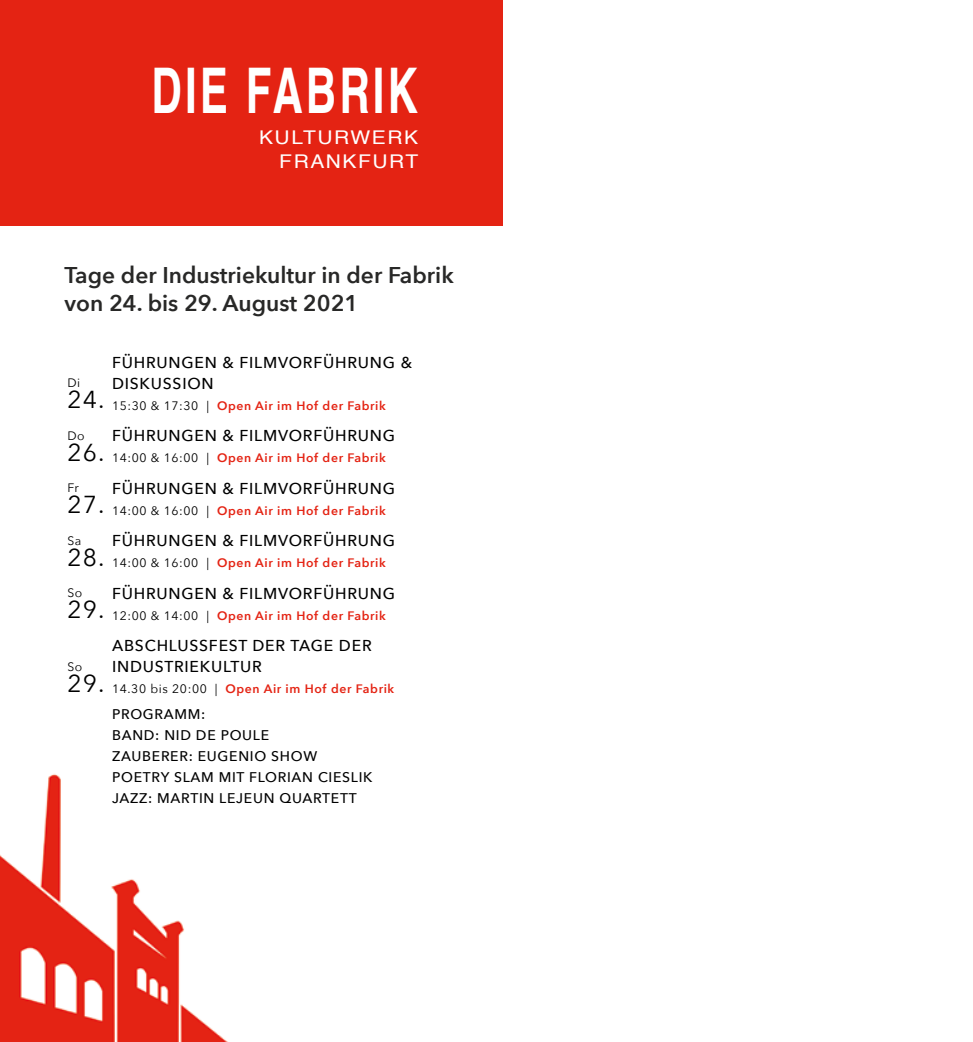
<style>
.page{position:relative;width:973px;height:1042px;background:#fff}
.page>*{position:absolute;margin:0;border:0;box-sizing:border-box;transform-origin:0 0}
.t1{font:700 63px "Helvetica";letter-spacing:.075em;color:#fff;scale:.67 1}
.t2{font:24.5px "Avenir Next";letter-spacing:.05em;color:#000}
.t3{font:600 22.75px/28px "Avenir Next";color:#282827}
.t4{font:18.9px/24.5px "Helvetica";letter-spacing:.075em;color:#fff;text-align:right;scale:1.11 1}
.t5{font:500 15.75px/21px "Avenir Next";letter-spacing:.05em;color:#000}
.t6{font:500 14px/21px "Avenir Next";letter-spacing:.05em;color:#000}
.t7{font:600 12.25px "Avenir Next";letter-spacing:.05em;color:#e42313}
.t8{font:12.25px "Avenir Next";letter-spacing:.05em;color:#000}
.s1{font-weight:400;color:#000}
</style>
<div class="page">
<img style="left:0;top:774px;width:228px;height:268px">
<div style="left:0;top:0;width:502px;height:226px;background:#e42313"></div>
<h1 class="t1" style="left:151px;top:40px;width:399px">DIE FABRIK</h1>
<h3 class="t4" style="left:259px;top:125px;width:145px">KULTURWERK<br>FRANKFURT</h3>
<h3 class="t3" style="left:64px;top:260px;width:390px">Tage der Industriekultur in der Fabrik von 24. bis 29. August 2021</h3>
<p class="t5" style="left:112px;top:351px;width:301px">FÜHRUNGEN &amp; FILMVORFÜHRUNG &amp;<br>DISKUSSION</p>
<p class="t7" style="left:112px;top:395px;width:275px"><span class="s1">15:30 &amp; 17:30 |</span> Open Air im Hof der Fabrik</p>
<p class="t5" style="left:112px;top:425px;width:284px">FÜHRUNGEN &amp; FILMVORFÜHRUNG</p>
<p class="t7" style="left:112px;top:447px;width:275px"><span class="s1">14:00 &amp; 16:00 |</span> Open Air im Hof der Fabrik</p>
<p class="t5" style="left:112px;top:477px;width:284px">FÜHRUNGEN &amp; FILMVORFÜHRUNG</p>
<p class="t7" style="left:112px;top:500px;width:275px"><span class="s1">14:00 &amp; 16:00 |</span> Open Air im Hof der Fabrik</p>
<p class="t5" style="left:112px;top:530px;width:284px">FÜHRUNGEN &amp; FILMVORFÜHRUNG</p>
<p class="t7" style="left:112px;top:552px;width:275px"><span class="s1">14:00 &amp; 16:00 |</span> Open Air im Hof der Fabrik</p>
<p class="t5" style="left:112px;top:582px;width:284px">FÜHRUNGEN &amp; FILMVORFÜHRUNG</p>
<p class="t7" style="left:112px;top:605px;width:275px"><span class="s1">12:00 &amp; 14:00 |</span> Open Air im Hof der Fabrik</p>
<p class="t5" style="left:112px;top:635px;width:261px">ABSCHLUSSFEST DER TAGE DER<br>INDUSTRIEKULTUR</p>
<p class="t7" style="left:112px;top:678px;width:284px"><span class="s1">14.30 bis 20:00 |</span> Open Air im Hof der Fabrik</p>
<p class="t6" style="left:112px;top:703px;width:262px">PROGRAMM:<br>BAND: NID DE POULE<br>ZAUBERER: EUGENIO SHOW<br>POETRY SLAM MIT FLORIAN CIESLIK<br>JAZZ: MARTIN LEJEUN QUARTETT</p>
<p class="t8" style="left:67px;top:373px;width:14px">Di</p>
<h2 class="t2" style="left:67px;top:379px;width:39px">24.</h2>
<p class="t8" style="left:67px;top:425px;width:19px">Do</p>
<h2 class="t2" style="left:67px;top:432px;width:39px">26.</h2>
<p class="t8" style="left:67px;top:478px;width:13px">Fr</p>
<h2 class="t2" style="left:67px;top:484px;width:39px">27.</h2>
<p class="t8" style="left:67px;top:530px;width:16px">Sa</p>
<h2 class="t2" style="left:67px;top:537px;width:39px">28.</h2>
<p class="t8" style="left:67px;top:583px;width:17px">So</p>
<h2 class="t2" style="left:67px;top:589px;width:39px">29.</h2>
<p class="t8" style="left:67px;top:656px;width:17px">So</p>
<h2 class="t2" style="left:67px;top:663px;width:39px">29.</h2>
</div>
